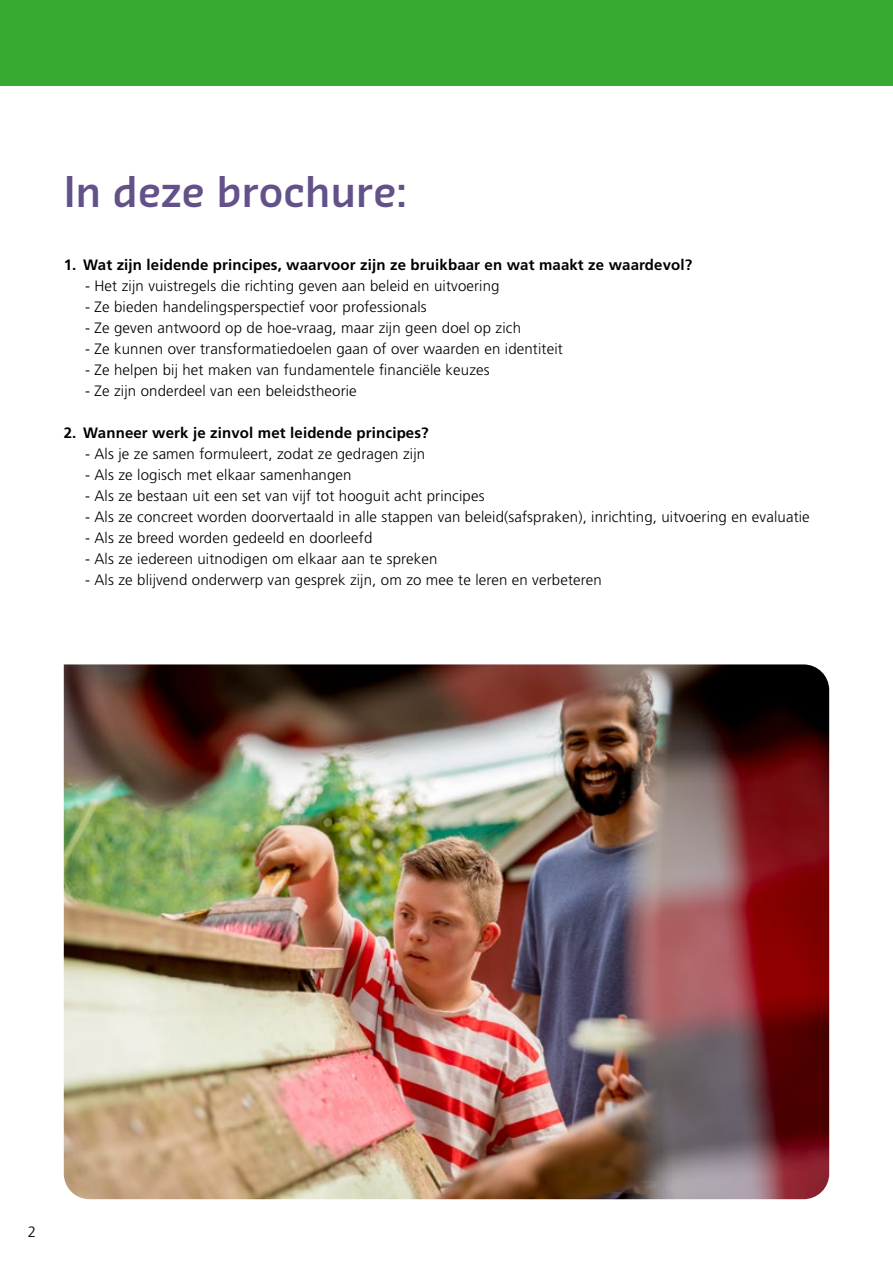
<style>
.page{position:relative;width:893px;height:1263px;background:#fff}
.page>*{position:absolute;margin:0;border:0;box-sizing:border-box;transform-origin:0 0}
.t1{font:600 40.5px "Sansa Pro";color:#635189}
.t2{font:300 15px "Frutiger";letter-spacing:.01em;color:#000}
.t3{font:700 15px "Frutiger";letter-spacing:.01em;color:#000}
</style>
<div class="page">
<div style="left:0;top:0;width:893px;height:85px;background:#37aa32"></div>
<img style="left:64px;top:664px;width:765px;height:535px">
<h1 class="t1" style="left:64px;top:164px;width:345px">In deze brochure:</h1>
<p class="t3" style="left:64px;top:256px;width:630px">1. Wat zijn leidende principes, waarvoor zijn ze bruikbaar en wat maakt ze waardevol?</p>
<p class="t2" style="left:85px;top:277px;width:416px">- Het zijn vuistregels die richting geven aan beleid en uitvoering</p>
<p class="t2" style="left:85px;top:298px;width:343px">- Ze bieden handelingsperspectief voor professionals</p>
<p class="t2" style="left:85px;top:319px;width:437px">- Ze geven antwoord op de hoe-vraag, maar zijn geen doel op zich</p>
<p class="t2" style="left:85px;top:340px;width:479px">- Ze kunnen over transformatiedoelen gaan of over waarden en identiteit</p>
<p class="t2" style="left:85px;top:361px;width:406px">- Ze helpen bij het maken van fundamentele financiële keuzes</p>
<p class="t2" style="left:85px;top:382px;width:273px">- Ze zijn onderdeel van een beleidstheorie</p>
<p class="t3" style="left:64px;top:424px;width:366px">2. Wanneer werk je zinvol met leidende principes?</p>
<p class="t2" style="left:85px;top:445px;width:342px">- Als je ze samen formuleert, zodat ze gedragen zijn</p>
<p class="t2" style="left:85px;top:466px;width:268px">- Als ze logisch met elkaar samenhangen</p>
<p class="t2" style="left:85px;top:487px;width:401px">- Als ze bestaan uit een set van vijf tot hooguit acht principes</p>
<p class="t2" style="left:85px;top:508px;width:726px">- Als ze concreet worden doorvertaald in alle stappen van beleid(safspraken), inrichting, uitvoering en evaluatie</p>
<p class="t2" style="left:85px;top:529px;width:289px">- Als ze breed worden gedeeld en doorleefd</p>
<p class="t2" style="left:85px;top:550px;width:354px">- Als ze iedereen uitnodigen om elkaar aan te spreken</p>
<p class="t2" style="left:85px;top:571px;width:518px">- Als ze blijvend onderwerp van gesprek zijn, om zo mee te leren en verbeteren</p>
<p class="t2" style="left:28px;top:1223px;width:10px">2</p>
</div>
